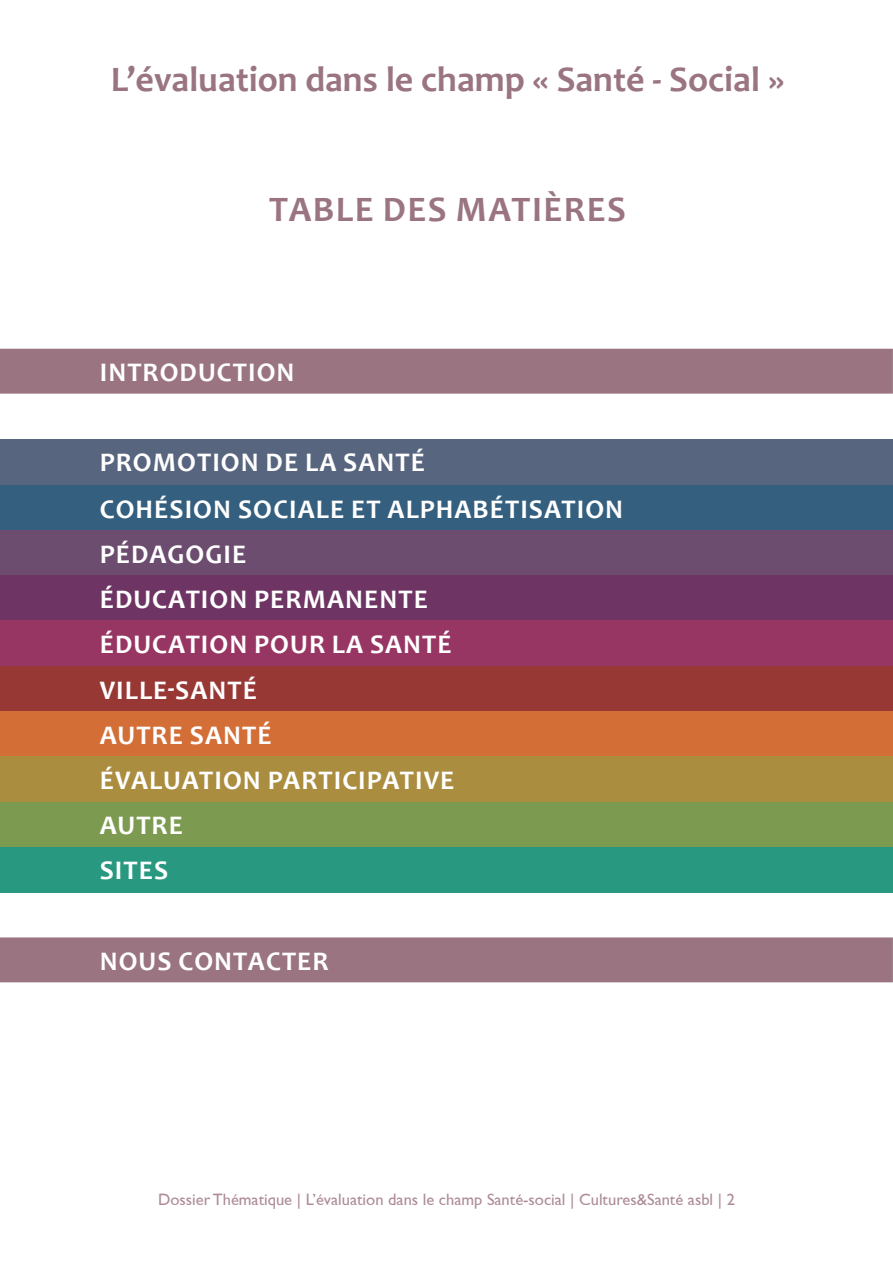
<style>
.page{position:relative;width:893px;height:1263px;background:#fff}
.page>*{position:absolute;margin:0;border:0;box-sizing:border-box;transform-origin:0 0}
.t1{font:700 36px "Candara";letter-spacing:.04em;color:#9a7581}
.t2{font:700 27px/45.3px "Candara";letter-spacing:.04em;color:#fff}
.t3{font:16.5px "Gill Sans";color:#ad8c95}
</style>
<div class="page">
<hr style="left:892px;top:0;width:1px;height:191px;background:#9a7581">
<div style="left:0;top:349px;width:893px;height:633px;background:#9a7581"></div>
<svg style="left:0;top:394px;width:893px;height:543px"></svg>
<div style="left:0;top:439px;width:893px;height:46px;background:#58657f"></div>
<div style="left:0;top:485px;width:893px;height:45px;background:#345f7f"></div>
<div style="left:0;top:530px;width:893px;height:45px;background:#6c4d6f"></div>
<div style="left:0;top:575px;width:893px;height:45px;background:#6e3564"></div>
<div style="left:0;top:620px;width:893px;height:46px;background:#983663"></div>
<div style="left:0;top:666px;width:893px;height:45px;background:#983835"></div>
<div style="left:0;top:711px;width:893px;height:45px;background:#d36e37"></div>
<div style="left:0;top:756px;width:893px;height:46px;background:#ab8d40"></div>
<div style="left:0;top:802px;width:893px;height:45px;background:#7c9b51"></div>
<div style="left:0;top:847px;width:893px;height:45px;background:#289980"></div>
<h1 class="t1" style="left:111px;top:57px;width:675px">L’ÉVALUATION DANS LE CHAMP « SANTÉ - SOCIAL »</h1>
<h1 class="t1" style="left:269px;top:186px;width:354px">TABLE DES MATIÈRES</h1>
<p class="t2" style="left:100px;top:349px;width:196px">INTRODUCTION</p>
<p class="t2" style="left:100px;top:439px;width:525px">PROMOTION DE LA SANTÉ<br>COHÉSION SOCIALE ET ALPHABÉTISATION<br>PÉDAGOGIE<br>ÉDUCATION PERMANENTE<br>ÉDUCATION POUR LA SANTÉ<br>VILLE-SANTÉ<br>AUTRE SANTÉ<br>ÉVALUATION PARTICIPATIVE<br>AUTRE<br>SITES</p>
<p class="t2" style="left:100px;top:938px;width:230px">NOUS CONTACTER</p>
<p class="t3" style="left:158px;top:1189px;width:578px">Dossier Thématique | L’évaluation dans le champ Santé-social | Cultures&amp;Santé asbl | 2</p>
</div>
